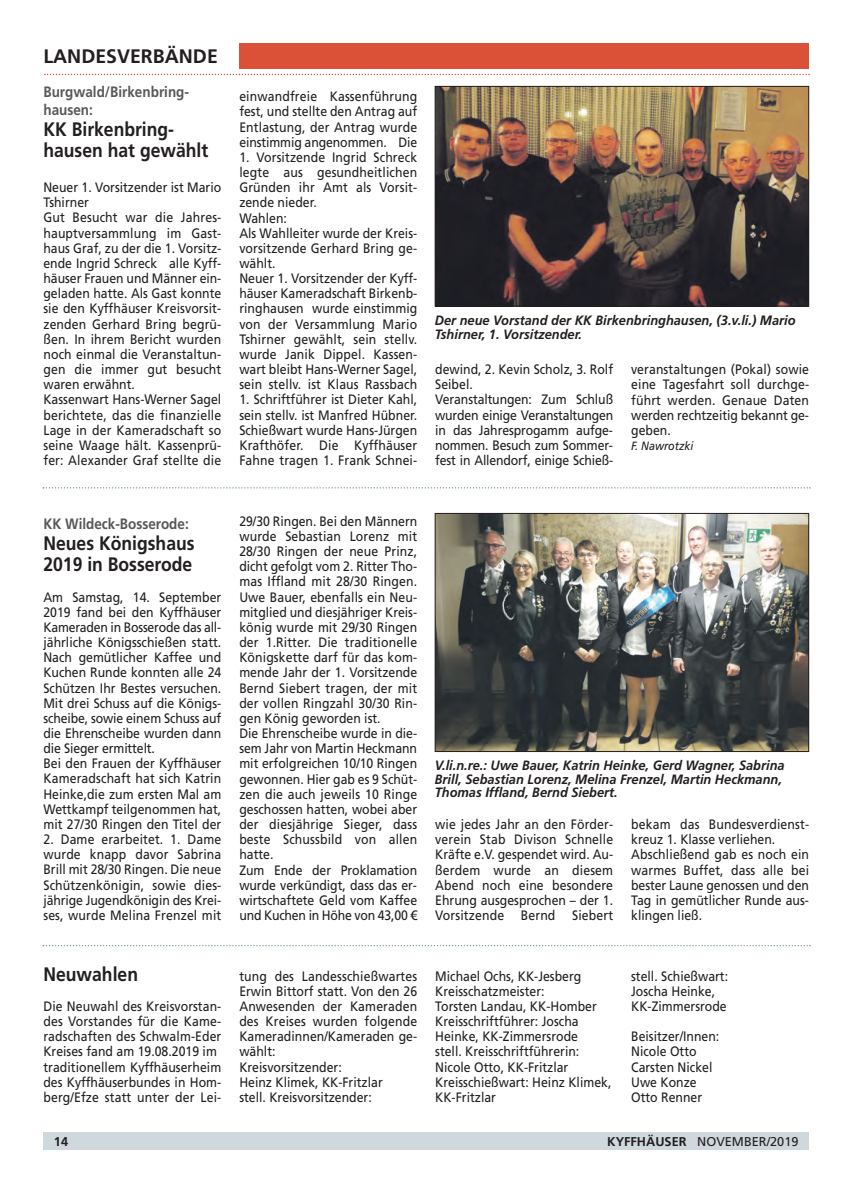
<style>
.page{position:relative;width:857px;height:1196px;background:#fff}
.page>*{position:absolute;margin:0;border:0;box-sizing:border-box;transform-origin:0 0}
.t1{font:700 19.5px/21px "Frutiger LT Std";color:#231f20;scale:.9 1}
.t2{font:700 19.5px "Frutiger LT Std";color:#231f20}
.t3{font:700 15px/18px "Frutiger LT Std";color:#57585a;scale:.9 1}
.t4{font:13.65px/15.1px "Frutiger LT Std";color:#231f20;scale:.9 1}
.t5{font:italic 700 13.5px/13.5px "Frutiger LT Std";color:#231f20;scale:.95 1}
.t6{font:12.75px "Frutiger LT Std";color:#231f20}
.t7{font:700 12.75px "Frutiger LT Std";color:#231f20}
.t8{font:italic 12px "Frutiger LT Std";color:#231f20;scale:.9 1}
.s1{font-weight:700}
</style>
<div class="page">
<div style="left:43px;top:1132px;width:766px;height:17px;background:#cfd8dd"></div>
<div style="left:239px;top:43px;width:570px;height:26px;background:#da5138"></div>
<svg style="left:44px;top:74px;width:766px;height:1px"></svg>
<img style="left:437px;top:88px;width:370px;height:216px">
<div style="left:435px;top:86px;width:374px;height:220px;border:1px solid #231f20"></div>
<img style="left:437px;top:515px;width:370px;height:234px">
<div style="left:435px;top:513px;width:374px;height:238px;border:1px solid #231f20"></div>
<svg style="left:43px;top:487px;width:767px;height:1px"></svg>
<svg style="left:43px;top:944px;width:767px;height:2px"></svg>
<h1 class="t2" style="left:43px;top:49px;width:176px">LANDESVERBÄNDE</h1>
<p class="t3" style="left:43px;top:84px;width:163px">Burgwald/Birkenbring&shy;hausen:</p>
<h1 class="t1" style="left:43px;top:120px;width:185px">KK Birkenbring&shy;hausen hat gewählt</h1>
<p class="t4" style="left:43px;top:181px;width:199px">Neuer 1. Vorsitzender ist Mario<br>Tshirner<br>Gut Besucht war die Jahres&shy;hauptversammlung im Gast&shy;haus Graf, zu der die 1. Vorsitz&shy;ende Ingrid Schreck alle Kyff&shy;häuser Frauen und Männer ein&shy;geladen hatte. Als Gast konnte sie den Kyffhäuser Kreisvorsit&shy;zenden Gerhard Bring begrü&shy;ßen. In ihrem Bericht wurden noch einmal die Veranstaltun&shy;gen die immer gut besucht waren erwähnt.<br>Kassenwart Hans-Werner Sagel berichtete, das die finanzielle<br>Lage in der Kameradschaft so seine Waage hält. Kassenprü&shy;fer: Alexander Graf stellte die</p>
<p class="t4" style="left:239px;top:90px;width:199px;text-align:justify">einwandfreie Kassenführung fest, und stellte den Antrag auf Entlastung, der Antrag wurde einstimmig angenommen. Die</p>
<p class="t4" style="left:239px;top:150px;width:199px">1. Vorsitzende Ingrid Schreck legte aus gesundheitlichen<br>Gründen ihr Amt als Vorsit&shy;zende nieder.<br>Wahlen:<br>Als Wahlleiter wurde der Kreis&shy;vorsitzende Gerhard Bring ge&shy;wählt.<br>Neuer 1. Vorsitzender der Kyff&shy;häuser Kameradschaft Birkenb&shy;ringhausen wurde einstimmig von der Versammlung Mario<br>Tshirner gewählt, sein stellv. wurde Janik Dippel. Kassen&shy;wart bleibt Hans-Werner Sagel, sein stellv. ist Klaus Rassbach</p>
<p class="t4" style="left:239px;top:393px;width:199px;text-align:justify">1. Schriftführer ist Dieter Kahl, sein stellv. ist Manfred Hübner.<br>Schießwart wurde Hans-Jürgen Krafthöfer. Die Kyffhäuser Fahne tragen 1. Frank Schnei-</p>
<p class="t5" style="left:435px;top:314px;width:381px">Der neue Vorstand der KK Birkenbringhausen, (3.v.li.) Mario<br>Tshirner, 1. Vorsitzender.</p>
<p class="t4" style="left:435px;top:363px;width:199px">dewind, 2. Kevin Scholz, 3. Rolf<br>Seibel.<br>Veranstaltungen: Zum Schluß wurden einige Veranstaltungen in das Jahresprogamm aufge&shy;nommen. Besuch zum Sommer&shy;fest in Allendorf, einige Schieß-</p>
<p class="t4" style="left:631px;top:363px;width:199px;text-align:justify">veranstaltungen (Pokal) sowie eine Tagesfahrt soll durchge&shy;führt werden. Genaue Daten werden rechtzeitig bekannt ge&shy;geben.</p>
<p class="t8" style="left:631px;top:441px;width:71px">F. Nawrotzki</p>
<p class="t3" style="left:43px;top:516px;width:163px">KK Wildeck-Bosserode:</p>
<h1 class="t1" style="left:43px;top:534px;width:169px">Neues Königshaus<br>2019 in Bosserode</h1>
<p class="t4" style="left:43px;top:590px;width:199px">Am Samstag, 14. September<br>2019 fand bei den Kyffhäuser<br>Kameraden in Bosserode das all&shy;jährliche Königsschießen statt.<br>Nach gemütlicher Kaffee und<br>Kuchen Runde konnten alle 24<br>Schützen Ihr Bestes versuchen.<br>Mit drei Schuss auf die Königs&shy;scheibe, sowie einem Schuss auf die Ehrenscheibe wurden dann die Sieger ermittelt.<br>Bei den Frauen der Kyffhäuser<br>Kameradschaft hat sich Katrin<br>Heinke,die zum ersten Mal am<br>Wettkampf teilgenommen hat, mit 27/30 Ringen den Titel der</p>
<p class="t4" style="left:43px;top:832px;width:199px;text-align:justify">2. Dame erarbeitet. 1. Dame wurde knapp davor Sabrina Brill mit 28/30 Ringen. Die neue Schützenkönigin, sowie dies&shy;jährige Jugendkönigin des Krei&shy;ses, wurde Melina Frenzel mit</p>
<h1 class="t1" style="left:43px;top:965px;width:107px">Neuwahlen</h1>
<p class="t4" style="left:43px;top:999px;width:199px">Die Neuwahl des Kreisvorstan&shy;des Vorstandes für die Kame&shy;radschaften des Schwalm-Eder<br>Kreises fand am 19.08.2019 im traditionellem Kyffhäuserheim des Kyffhäuserbundes in Hom&shy;berg/Efze statt unter der Lei-</p>
<p class="t4" style="left:239px;top:514px;width:199px">29/30 Ringen. Bei den Männern wurde Sebastian Lorenz mit<br>28/30 Ringen der neue Prinz, dicht gefolgt vom 2. Ritter Tho&shy;mas Iffland mit 28/30 Ringen.<br>Uwe Bauer, ebenfalls ein Neu&shy;mitglied und diesjähriger Kreis&shy;könig wurde mit 29/30 Ringen der 1.Ritter. Die traditionelle<br>Königskette darf für das kom&shy;mende Jahr der 1. Vorsitzende<br>Bernd Siebert tragen, der mit der vollen Ringzahl 30/30 Rin&shy;gen König geworden ist.<br>Die Ehrenscheibe wurde in die&shy;sem Jahr von Martin Heckmann mit erfolgreichen 10/10 Ringen gewonnen. Hier gab es 9 Schüt&shy;zen die auch jeweils 10 Ringe geschossen hatten, wobei aber der diesjährige Sieger, dass beste Schussbild von allen hatte.<br>Zum Ende der Proklamation wurde verkündigt, dass das er&shy;wirtschaftete Geld vom Kaffee und Kuchen in Höhe von 43,00 €</p>
<p class="t5" style="left:435px;top:759px;width:370px">V.li.n.re.: Uwe Bauer, Katrin Heinke, Gerd Wagner, Sabrina<br>Brill, Sebastian Lorenz, Melina Frenzel, Martin Heckmann,<br>Thomas Iffland, Bernd Siebert.</p>
<p class="t4" style="left:435px;top:817px;width:199px;text-align:justify">wie jedes Jahr an den Förder&shy;verein Stab Divison Schnelle Kräfte e.V. gespendet wird. Au&shy;ßerdem wurde an diesem Abend noch eine besondere Ehrung ausgesprochen – der 1.<br>Vorsitzende Bernd Siebert</p>
<p class="t4" style="left:631px;top:817px;width:199px">bekam das Bundesverdienst&shy;kreuz 1. Klasse verliehen.<br>Abschließend gab es noch ein warmes Buffet, dass alle bei bester Laune genossen und den<br>Tag in gemütlicher Runde aus&shy;klingen ließ.</p>
<p class="t4" style="left:239px;top:969px;width:199px">tung des Landesschießwartes<br>Erwin Bittorf statt. Von den 26<br>Anwesenden der Kameraden des Kreises wurden folgende<br>Kameradinnen/Kameraden ge&shy;wählt:<br>Kreisvorsitzender:<br>Heinz Klimek, KK-Fritzlar<br>stell. Kreisvorsitzender:</p>
<p class="t4" style="left:435px;top:969px;width:197px">Michael Ochs, KK-Jesberg<br>Kreisschatzmeister:<br>Torsten Landau, KK-Homber<br>Kreisschriftführer: Joscha<br>Heinke, KK-Zimmersrode<br>stell. Kreisschriftführerin:<br>Nicole Otto, KK-Fritzlar<br>Kreisschießwart: Heinz Klimek,<br>KK-Fritzlar</p>
<p class="t4" style="left:631px;top:969px;width:109px">stell. Schießwart:<br>Joscha Heinke,<br>KK-Zimmersrode</p>
<p class="t4" style="left:631px;top:1029px;width:99px">Beisitzer/Innen:<br>Nicole Otto<br>Carsten Nickel<br>Uwe Konze<br>Otto Renner</p>
<p class="t7" style="left:54px;top:1135px;width:16px">14</p>
<p class="t6" style="left:607px;top:1135px;width:193px"><span class="s1">KYFFHÄUSER</span> NOVEMBER/2019</p>
</div>
